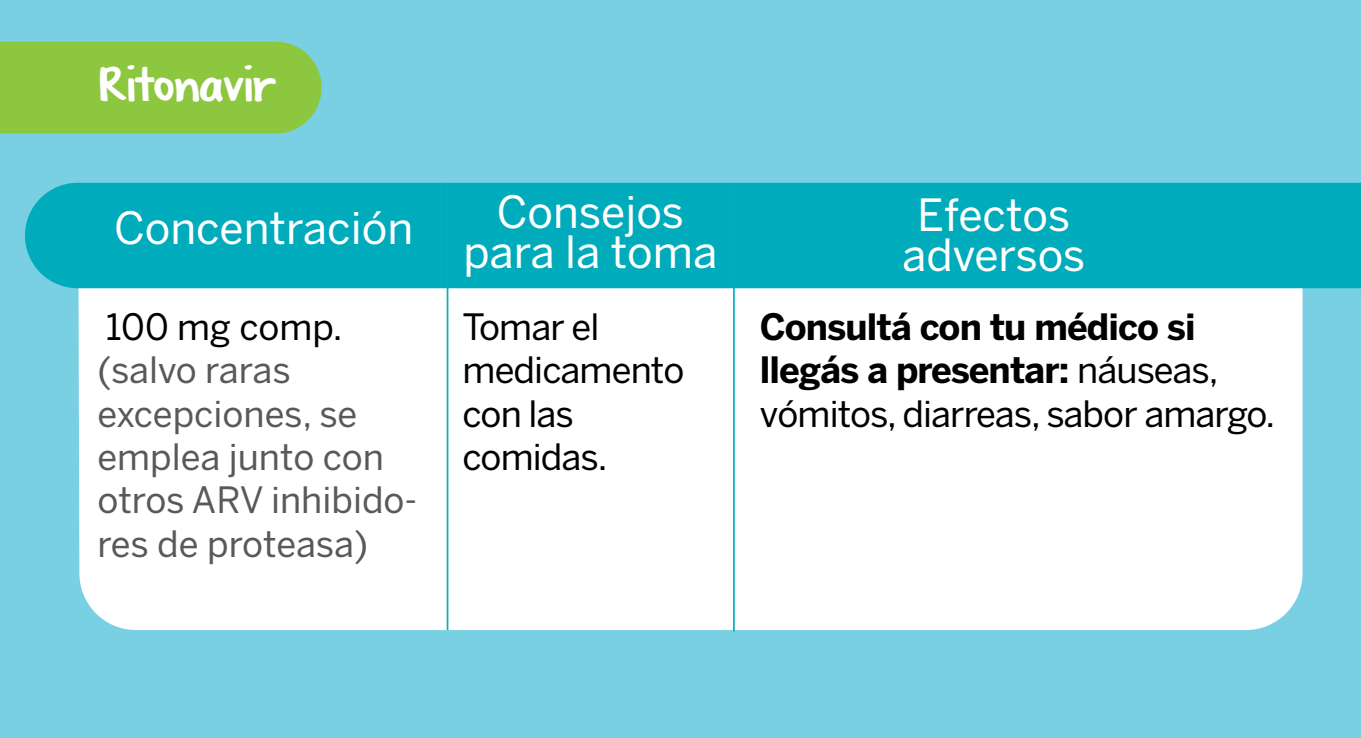
<style>
.page{position:relative;width:1361px;height:738px;background:#fff}
.page>*{position:absolute;margin:0;border:0;box-sizing:border-box;transform-origin:0 0}
.t1{font:48px "KG Shadowofthe Day";color:#fff}
.t2{font:44px/40px "Benton Sans";color:#fff;text-align:center}
.t3{font:700 36px/43.2px "Benton Sans";letter-spacing:-.025em;color:#000}
.t4{font:36px/43.2px "Benton Sans";color:#58595b}
.t5{font:36px/43.2px "Benton Sans";letter-spacing:-.025em;color:#000}
.t6{font:36px "Benton Sans";color:#000}
.s1{font-weight:400}
</style>
<div class="page">
<div style="left:0;top:0;width:1361px;height:737px;background:#7ad0e3"></div>
<div style="left:78px;top:207px;width:1224px;height:422px;background:#fff;border-radius:57px"></div>
<div style="left:25px;top:183px;width:1336px;height:105px;background:#00abbb"></div>
<hr style="left:447px;top:183px;width:1px;height:446px;background:#00b0bb">
<hr style="left:733px;top:184px;width:2px;height:447px;background:#00b0bb">
<div style="left:0;top:42px;width:322px;height:91px;background:#8dc63f"></div>
<h1 class="t1" style="left:98px;top:54px;width:179px">Ritonavir</h1>
<p class="t2" style="left:114px;top:207px;width:301px">Concentración</p>
<p class="t6" style="left:106px;top:305px;width:238px">100 mg comp.</p>
<p class="t4" style="left:97px;top:348px;width:321px">(salvo raras excepciones, se emplea junto con otros ARV inhibido&shy;res de proteasa)</p>
<p class="t2" style="left:463px;top:191px;width:255px">Consejos para la toma</p>
<p class="t2" style="left:902px;top:194px;width:185px">Efectos adversos</p>
<p class="t3" style="left:760px;top:305px;width:517px">Consultá con tu médico si llegás a presentar: <span class="s1">náuseas, vómitos, diarreas, sabor amargo.</span></p>
<p class="t5" style="left:462px;top:305px;width:223px">Tomar el medicamento con las comidas.</p>
</div>
